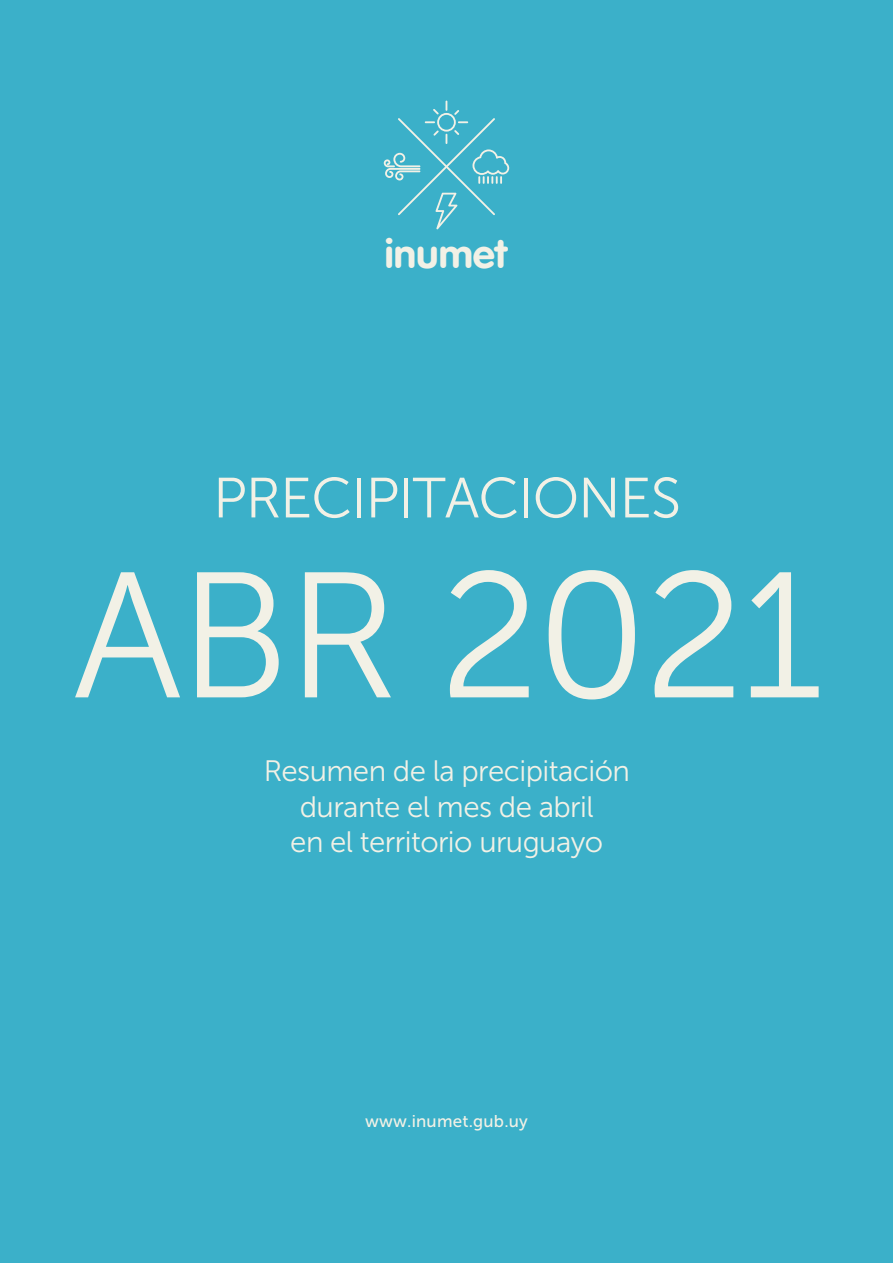
<style>
.page{position:relative;width:893px;height:1263px;background:#3bb0c9}
.page>*{position:absolute;margin:0;border:0;box-sizing:border-box;transform-origin:0 0}
.t1{font:177.9px "Museo Sans 300";letter-spacing:-.02em;color:#f2f1e6}
.t2{font:56.55px "Museo Sans 300";letter-spacing:-.02em;color:#f2f1e6}
.t3{font:40.35px "VAG Rounded Bold";color:#f2f1e6}
.t4{font:29.55px/35.4px "Museo Sans 300";letter-spacing:-.02em;color:#f2f1e6;text-align:center}
.t5{font:16.95px "Museo Sans 500";letter-spacing:.015em;color:#f2f1e6}
</style>
<div class="page">
<svg style="left:384px;top:101px;width:125px;height:128px"></svg>
<h3 class="t3" style="left:385px;top:230px;width:123px">inumet</h3>
<h2 class="t2" style="left:213px;top:467px;width:470px">PRECIPITACIONES</h2>
<h1 class="t1" style="left:73px;top:540px;width:752px">ABR 2021</h1>
<p class="t4" style="left:264px;top:753px;width:368px">Resumen de la precipitación durante el mes de abril<br>en el territorio uruguayo</p>
<p class="t5" style="left:365px;top:1112px;width:164px">www.inumet.gub.uy</p>
</div>
